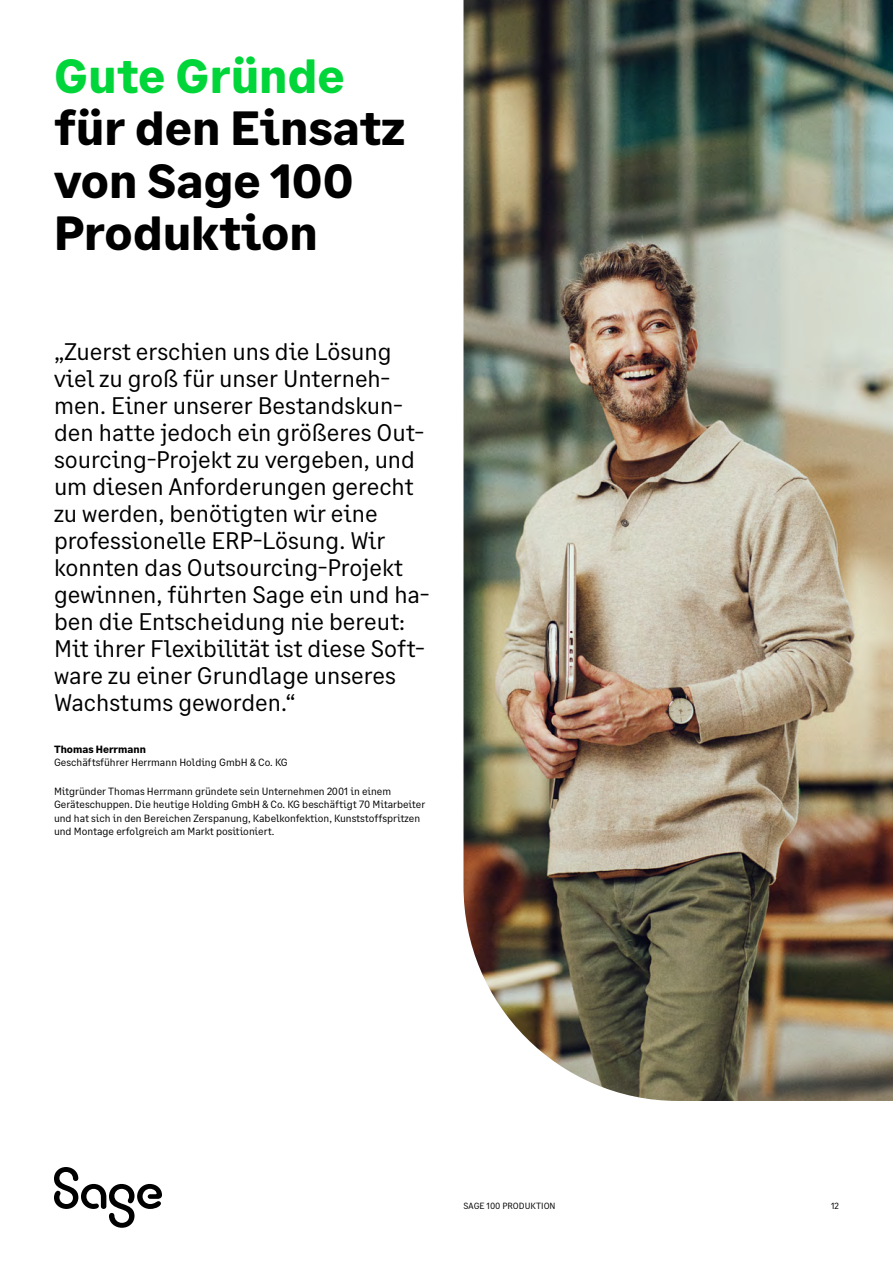
<style>
.page{position:relative;width:893px;height:1263px;background:#fff}
.page>*{position:absolute;margin:0;border:0;box-sizing:border-box;transform-origin:0 0}
.t1{font:700 48px/52.5px "Sage Text";color:#000}
.t2{font:700 48px "Sage Text";color:#00d639}
.t3{font:24px/27px "Sage Text";color:#000}
.t4{font:10.5px/13.5px "Sage Text";color:#000}
.t5{font:700 10.5px "Sage Text";color:#000}
.t6{font:9px "Sage Text";color:#000}
</style>
<div class="page">
<img style="left:463px;top:0;width:430px;height:1101px">
<svg style="left:54px;top:1167px;width:108px;height:61px"></svg>
<h1 class="t2" style="left:54px;top:46px;width:292px">Gute Gründe</h1>
<h1 class="t1" style="left:54px;top:103px;width:352px">für den Einsatz von Sage 100<br>Produktion</h1>
<p class="t3" style="left:54px;top:338px;width:377px">„Zuerst erschien uns die Lösung viel zu groß für unser Unterneh&shy;men. Einer unserer Bestandskun&shy;den hatte jedoch ein größeres Out&shy;sourcing-Projekt zu vergeben, und um diesen Anforderungen gerecht zu werden, benötigten wir eine professionelle ERP-Lösung. Wir konnten das Outsourcing-Projekt gewinnen, führten Sage ein und ha&shy;ben die Entscheidung nie bereut:<br>Mit ihrer Flexibilität ist diese Soft&shy;ware zu einer Grundlage unseres<br>Wachstums geworden.“</p>
<p class="t5" style="left:54px;top:742px;width:94px">Thomas Herrmann</p>
<p class="t4" style="left:54px;top:756px;width:235px">Geschäftsführer Herrmann Holding GmbH &amp; Co. KG</p>
<p class="t4" style="left:54px;top:784px;width:373px">Mitgründer Thomas Herrmann gründete sein Unternehmen 2001 in einem Geräteschuppen. Die heutige Holding GmbH &amp; Co. KG beschäftigt 70 Mitarbeiter und hat sich in den Bereichen Zerspanung, Kabelkonfektion, Kunststoffspritzen und Montage erfolgreich am Markt positioniert.</p>
<p class="t6" style="left:463px;top:1200px;width:94px">SAGE 100 PRODUKTION</p>
<p class="t6" style="left:831px;top:1200px;width:9px">12</p>
</div>
